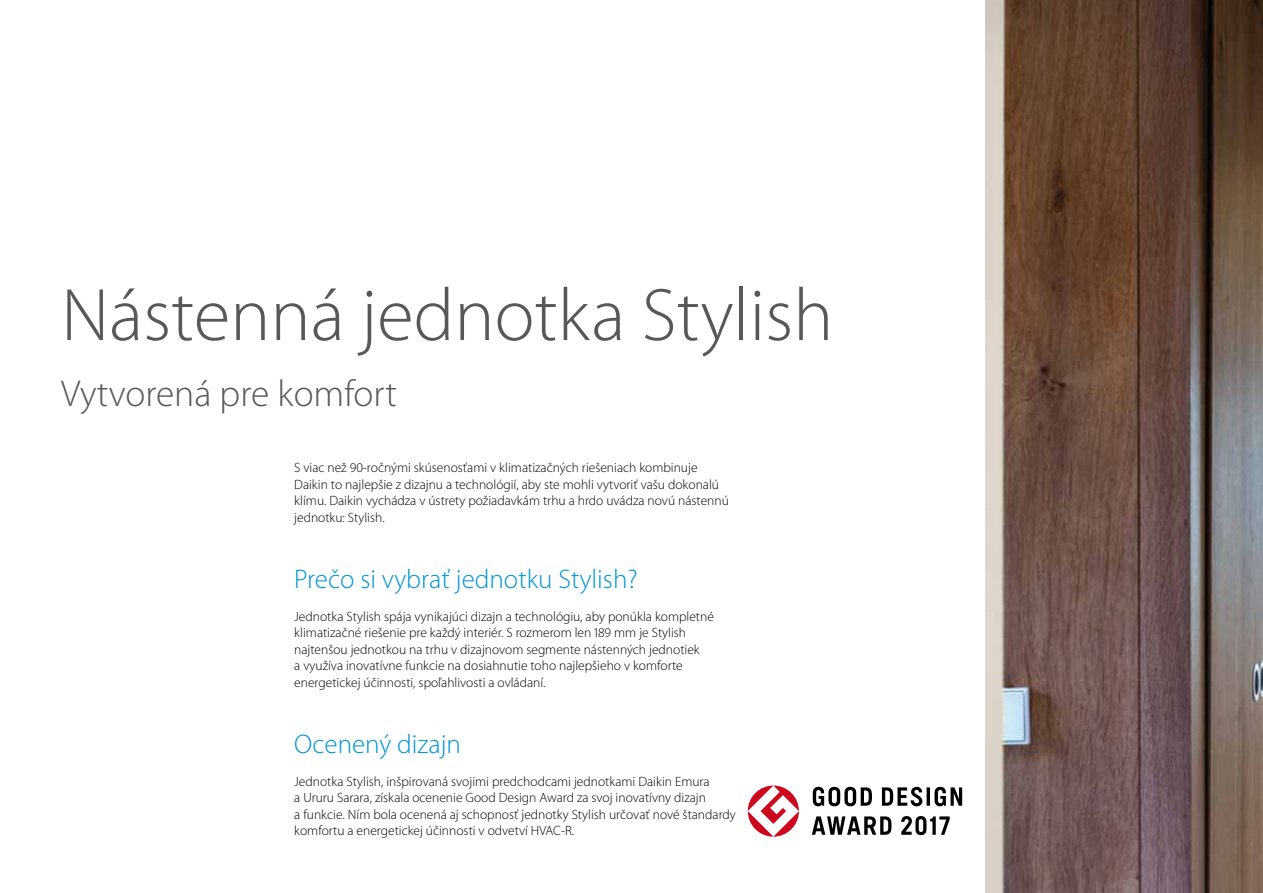
<style>
.page{position:relative;width:1263px;height:893px;background:#fff}
.page>*{position:absolute;margin:0;border:0;box-sizing:border-box;transform-origin:0 0}
.t1{font:300 75px "Myriad Pro";color:#58585a}
.t2{font:300 37.5px "Myriad Pro";color:#58585a}
.t3{font:300 27px "Myriad Pro";color:#0095d8}
.t4{font:300 13.5px/16.5px "Myriad Pro";color:#000}
</style>
<div class="page">
<img style="left:986px;top:0;width:277px;height:893px">
<svg style="left:748px;top:785px;width:51px;height:52px"></svg>
<svg style="left:812px;top:787px;width:150px;height:48px"></svg>
<h1 class="t1" style="left:61px;top:274px;width:774px">Nástenná jednotka Stylish</h1>
<h2 class="t2" style="left:61px;top:373px;width:337px">Vytvorená pre komfort</h2>
<p class="t4" style="left:294px;top:460px;width:436px">S viac než 90-ročnými skúsenosťami v klimatizačných riešeniach kombinuje Daikin to najlepšie z dizajnu a technológií, aby ste mohli vytvoriť vašu dokonalú klímu. Daikin vychádza v ústrety požiadavkám trhu a hrdo uvádza novú nástennú jednotku: Stylish.</p>
<h3 class="t3" style="left:294px;top:564px;width:345px">Prečo si vybrať jednotku Stylish?</h3>
<p class="t4" style="left:294px;top:608px;width:421px">Jednotka Stylish spája vynikajúci dizajn a technológiu, aby ponúkla kompletné klimatizačné riešenie pre každý interiér. S rozmerom len 189 mm je Stylish najtenšou jednotkou na trhu v dizajnovom segmente nástenných jednotiek<br>a využíva inovatívne funkcie na dosiahnutie toho najlepšieho v komforte energetickej účinnosti, spoľahlivosti a ovládaní.</p>
<h3 class="t3" style="left:294px;top:729px;width:168px">Ocenený dizajn</h3>
<p class="t4" style="left:294px;top:773px;width:443px">Jednotka Stylish, inšpirovaná svojimi predchodcami jednotkami Daikin Emura<br>a Ururu Sarara, získala ocenenie Good Design Award za svoj inovatívny dizajn<br>a funkcie. Ním bola ocenená aj schopnosť jednotky Stylish určovať nové štandardy komfortu a energetickej účinnosti v odvetví HVAC-R.</p>
</div>
